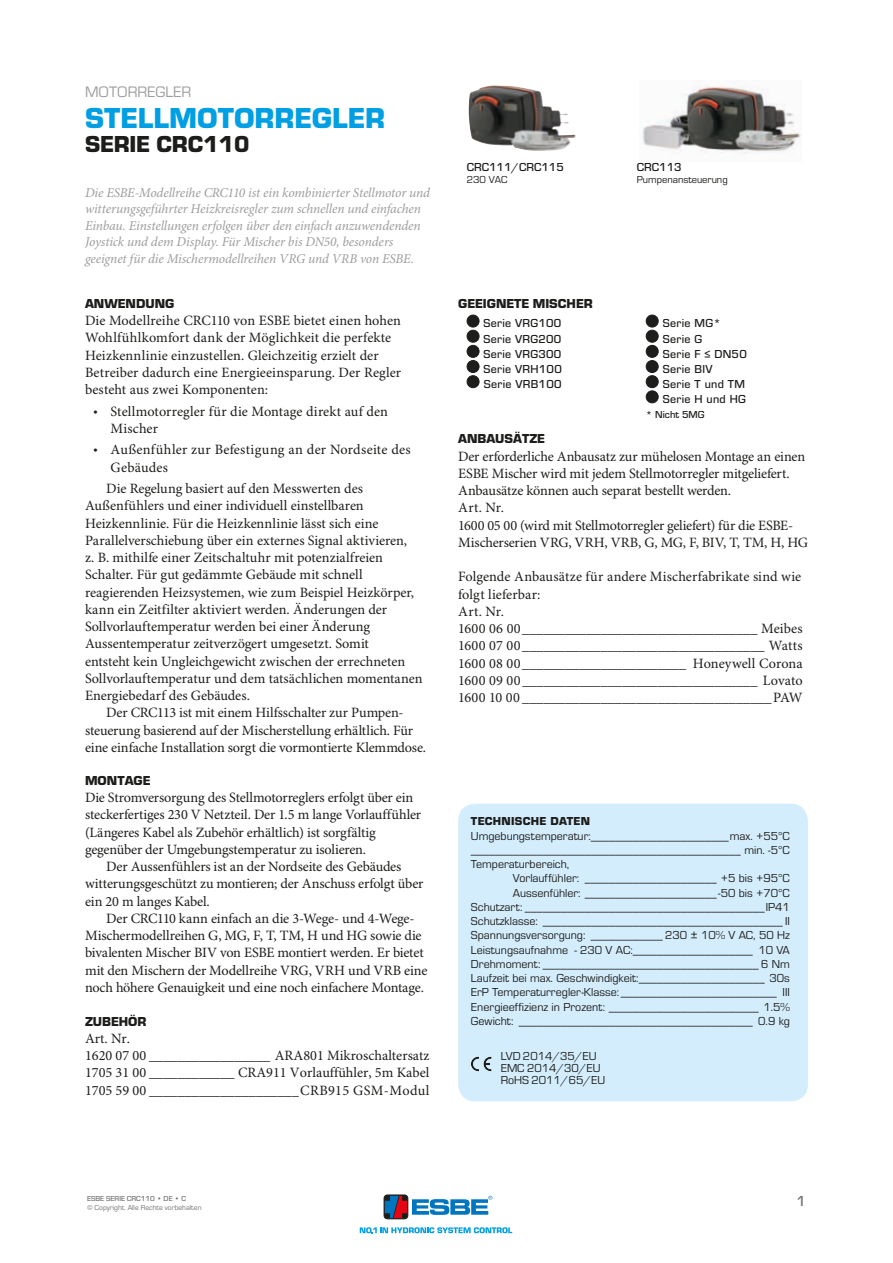
<style>
.page{position:relative;width:893px;height:1263px;background:#fff}
.page>*{position:absolute;margin:0;border:0;box-sizing:border-box;transform-origin:0 0}
.t1{font:700 30px "ESBE Eurostile";color:#009fe3}
.t2{font:700 24px "ESBE Eurostile";color:#1d1d1b}
.t3{font:15.75px "ESBE Eurostile";color:#9d9d9d}
.t4{font:500 15px "ESBE Eurostile";color:#70706f}
.t5{font:14.25px/17.2px "Minion Pro";letter-spacing:-.005em;color:#1d1d1b}
.t6{font:14.25px/17.2px "Minion Pro";letter-spacing:.015em;color:#1d1d1b}
.t7{font:italic 13.5px/16.5px "Minion Pro";letter-spacing:-.01em;color:#9d9d9d}
.t8{font:700 13.5px "ESBE Eurostile";color:#1d1d1b}
.t9{font:12px/14.2px "ESBE Eurostile";color:#1d1d1b;text-align:justify}
.t10{font:500 12px/15.1px "ESBE Eurostile";letter-spacing:.025em;color:#1d1d1b;text-align:justify}
.t11{font:700 12px "ESBE Eurostile";letter-spacing:.025em;color:#1d1d1b}
.t12{font:500 12px "ESBE Eurostile";color:#1d1d1b}
.t13{font:10.5px "ESBE Eurostile";color:#1d1d1b}
.t14{font:500 10.5px "ESBE Eurostile";color:#1d1d1b}
.t15{font:7.5px "ESBE Eurostile";color:#70706f}
.t16{font:500 7.5px "ESBE Eurostile";color:#70706f}
.s1{font-family:"Myriad Pro";font-size:15px}
</style>
<div class="page">
<div style="left:458px;top:804px;width:350px;height:297px;background:#d4edfc;border-radius:17px"></div>
<svg style="left:484px;top:85px;width:11px;height:2px"></svg>
<img style="left:642px;top:84px;width:159px;height:70px">
<svg style="left:471px;top:1057px;width:21px;height:14px"></svg>
<div style="left:467px;top:315px;width:12px;height:12px;background:#1d1d1b;border-radius:50%"></div>
<div style="left:467px;top:315px;width:12px;height:12px;border:1px solid #1d1d1b;border-radius:50%"></div>
<div style="left:467px;top:330px;width:12px;height:12px;background:#1d1d1b;border-radius:50%"></div>
<div style="left:467px;top:330px;width:12px;height:13px;border:1px solid #1d1d1b;border-radius:50%"></div>
<div style="left:467px;top:345px;width:12px;height:12px;background:#1d1d1b;border-radius:50%"></div>
<div style="left:467px;top:345px;width:12px;height:13px;border:1px solid #1d1d1b;border-radius:50%"></div>
<div style="left:467px;top:360px;width:12px;height:12px;background:#1d1d1b;border-radius:50%"></div>
<div style="left:467px;top:360px;width:12px;height:13px;border:1px solid #1d1d1b;border-radius:50%"></div>
<div style="left:467px;top:376px;width:12px;height:12px;background:#1d1d1b;border-radius:50%"></div>
<div style="left:467px;top:375px;width:12px;height:13px;border:1px solid #1d1d1b;border-radius:50%"></div>
<div style="left:646px;top:315px;width:12px;height:12px;background:#1d1d1b;border-radius:50%"></div>
<div style="left:646px;top:315px;width:13px;height:12px;border:1px solid #1d1d1b;border-radius:50%"></div>
<div style="left:646px;top:330px;width:12px;height:12px;background:#1d1d1b;border-radius:50%"></div>
<div style="left:646px;top:330px;width:13px;height:13px;border:1px solid #1d1d1b;border-radius:50%"></div>
<div style="left:646px;top:345px;width:12px;height:12px;background:#1d1d1b;border-radius:50%"></div>
<div style="left:646px;top:345px;width:13px;height:13px;border:1px solid #1d1d1b;border-radius:50%"></div>
<div style="left:646px;top:360px;width:12px;height:12px;background:#1d1d1b;border-radius:50%"></div>
<div style="left:646px;top:360px;width:13px;height:13px;border:1px solid #1d1d1b;border-radius:50%"></div>
<div style="left:646px;top:376px;width:12px;height:12px;background:#1d1d1b;border-radius:50%"></div>
<div style="left:646px;top:375px;width:13px;height:13px;border:1px solid #1d1d1b;border-radius:50%"></div>
<div style="left:646px;top:391px;width:12px;height:12px;background:#1d1d1b;border-radius:50%"></div>
<div style="left:646px;top:390px;width:13px;height:13px;border:1px solid #1d1d1b;border-radius:50%"></div>
<svg style="left:360px;top:1227px;width:152px;height:6px"></svg>
<div style="left:384px;top:1195px;width:24px;height:24px;border:1px solid #1d1d1b;border-radius:3px"></div>
<svg style="left:385px;top:1196px;width:107px;height:22px"></svg>
<p class="t3" style="left:85px;top:83px;width:108px">MOTORREGLER</p>
<h1 class="t1" style="left:85px;top:102px;width:302px">STELLMOTORREGLER</h1>
<h2 class="t2" style="left:85px;top:131px;width:166px">SERIE CRC110</h2>
<p class="t7" style="left:85px;top:185px;width:347px">Die ESBE-Modellreihe CRC110 ist ein kombinierter Stellmotor und witterungsgeführter Heizkreisregler zum schnellen und einfachen Einbau. Einstellungen erfolgen über den einfach anzuwendenden Joystick und dem Display. Für Mischer bis DN50, besonders geeignet für die Mischermodellreihen VRG und VRB von ESBE.</p>
<p class="t8" style="left:85px;top:296px;width:91px">ANWENDUNG</p>
<p class="t5" style="left:85px;top:312px;width:318px">Die Modellreihe CRC110 von ESBE bietet einen hohen Wohlfühlkomfort dank der Möglichkeit die perfekte Heizkennlinie einzustellen. Gleichzeitig erzielt der Betreiber dadurch eine Energieeinsparung. Der Regler besteht aus zwei Komponenten:</p>
<p class="t5" style="left:111px;top:403px;width:279px;text-indent:-17px"><span class="s1">•</span> Stellmotorregler für die Montage direkt auf den<br>Mischer</p>
<p class="t6" style="left:111px;top:442px;width:302px;text-indent:-17px"><span class="s1">•</span> Außenfühler zur Befestigung an der Nordseite des<br>Gebäudes</p>
<p class="t5" style="left:85px;top:480px;width:339px;text-indent:21px">Die Regelung basiert auf den Messwerten des Außenfühlers und einer individuell einstellbaren Heizkennlinie. Für die Heizkennlinie lässt sich eine Parallelverschiebung über ein externes Signal aktivieren,<br>z. B. mithilfe einer Zeitschaltuhr mit potenzialfreien Schalter. Für gut gedämmte Gebäude mit schnell reagierenden Heizsystemen, wie zum Beispiel Heizkörper, kann ein Zeitfilter aktiviert werden. Änderungen der Sollvorlauftemperatur werden bei einer Änderung Aussentemperatur zeitverzögert umgesetzt. Somit<br>entsteht kein Ungleichgewicht zwischen der errechneten Sollvorlauftemperatur und dem tatsächlichen momentanen Energiebedarf des Gebäudes.</p>
<p class="t5" style="left:85px;top:705px;width:343px;text-indent:21px">Der CRC113 ist mit einem Hilfsschalter zur Pumpen&shy;steuerung basierend auf der Mischerstellung erhältlich. Für eine einfache Installation sorgt die vormontierte Klemmdose.</p>
<p class="t8" style="left:85px;top:773px;width:67px">MONTAGE</p>
<p class="t5" style="left:85px;top:789px;width:338px">Die Stromversorgung des Stellmotorreglers erfolgt über ein steckerfertiges 230 V Netzteil. Der 1.5 m lange Vorlauffühler (Längeres Kabel als Zubehör erhältlich) ist sorgfältig gegenüber der Umgebungstemperatur zu isolieren.</p>
<p class="t5" style="left:85px;top:858px;width:340px;text-indent:21px">Der Aussenfühlers ist an der Nordseite des Gebäudes witterungsgeschützt zu montieren; der Anschuss erfolgt über ein 20 m langes Kabel.</p>
<p class="t5" style="left:85px;top:910px;width:344px;text-align:center">Der CRC110 kann einfach an die 3-Wege- und 4-Wege-Mischermodellreihen G, MG, F, T, TM, H und HG sowie die bivalenten Mischer BIV von ESBE montiert werden. Er bietet mit den Mischern der Modellreihe VRG, VRH und VRB eine noch höhere Genauigkeit und eine noch einfachere Montage.</p>
<p class="t8" style="left:85px;top:1014px;width:63px">ZUBEHÖR</p>
<p class="t5" style="left:85px;top:1030px;width:346px">Art. Nr.<br>1620 07 00 _________________ ARA801 Mikroschaltersatz 1705 31 00 ____________ CRA911 Vorlauffühler, 5m Kabel 1705 59 00 _____________________CRB915 GSM-Modul</p>
<p class="t12" style="left:467px;top:160px;width:99px">CRC111/CRC115</p>
<p class="t10" style="left:637px;top:159px;width:46px">CRC113</p>
<p class="t13" style="left:467px;top:174px;width:43px">230 VAC</p>
<p class="t13" style="left:637px;top:174px;width:92px">Pumpenansteuerung</p>
<p class="t8" style="left:458px;top:296px;width:136px">GEEIGNETE MISCHER</p>
<p class="t10" style="left:483px;top:316px;width:80px">Serie VRG100<br>Serie VRG200<br>Serie VRG300<br>Serie VRH100<br>Serie VRB100</p>
<p class="t10" style="left:663px;top:316px;width:85px;text-align:left">Serie MG*<br>Serie G<br>Serie F ≤ DN50<br>Serie BIV<br>Serie T und TM<br>Serie H und HG</p>
<p class="t14" style="left:646px;top:409px;width:60px">* Nicht 5MG</p>
<p class="t8" style="left:458px;top:431px;width:88px">ANBAUSÄTZE</p>
<p class="t5" style="left:458px;top:448px;width:351px">Der erforderliche Anbausatz zur mühelosen Montage an einen ESBE Mischer wird mit jedem Stellmotorregler mitgeliefert.<br>Anbausätze können auch separat bestellt werden.<br>Art. Nr.<br>1600 05 00 (wird mit Stellmotorregler geliefert) für die ESBE-Mischerserien VRG, VRH, VRB, G, MG, F, BIV, T, TM, H, HG</p>
<p class="t5" style="left:458px;top:569px;width:346px">Folgende Anbausätze für andere Mischerfabrikate sind wie folgt lieferbar:<br>Art. Nr.<br>1600 06 00_________________________________ Meibes 1600 07 00 __________________________________ Watts 1600 08 00_______________________ Honeywell Corona 1600 09 00_________________________________ Lovato 1600 10 00 ___________________________________PAW</p>
<p class="t11" style="left:471px;top:815px;width:121px">TECHNISCHE DATEN</p>
<p class="t9" style="left:471px;top:829px;width:320px">Umgebungstemperatur:_______________________max. +55°C _____________________________________________ min. -5°C Temperaturbereich,</p>
<p class="t9" style="left:471px;top:872px;width:320px;text-align:right">Vorlauffühler: ______________________ +5 bis +95°C Aussenfühler: ______________________-50 bis +70°C Schutzart: ________________________________________IP41<br>Schutzklasse: ________________________________________ II Spannungsversorgung: ____________ 230 ± 10% V AC, 50 Hz Leistungsaufnahme - 230 V AC:____________________ 10 VA Drehmoment: ____________________________________ 6 Nm Laufzeit bei max. Geschwindigkeit:_____________________ 30s ErP Temperaturregler-Klasse: __________________________ III Energieeffizienz in Prozent: _________________________ 1.5% Gewicht: _______________________________________ 0.9 kg</p>
<p class="t9" style="left:501px;top:1050px;width:106px;line-height:12px;text-align:left">LVD 2014/35/EU<br>EMC 2014/30/EU<br>RoHS 2011/65/EU</p>
<p class="t16" style="left:87px;top:1194px;width:100px">ESBE SERIE CRC110 • DE • C</p>
<p class="t15" style="left:87px;top:1203px;width:116px">© Copyright. Alle Rechte vorbehalten</p>
<p class="t4" style="left:796px;top:1193px;width:11px">1</p>
</div>
